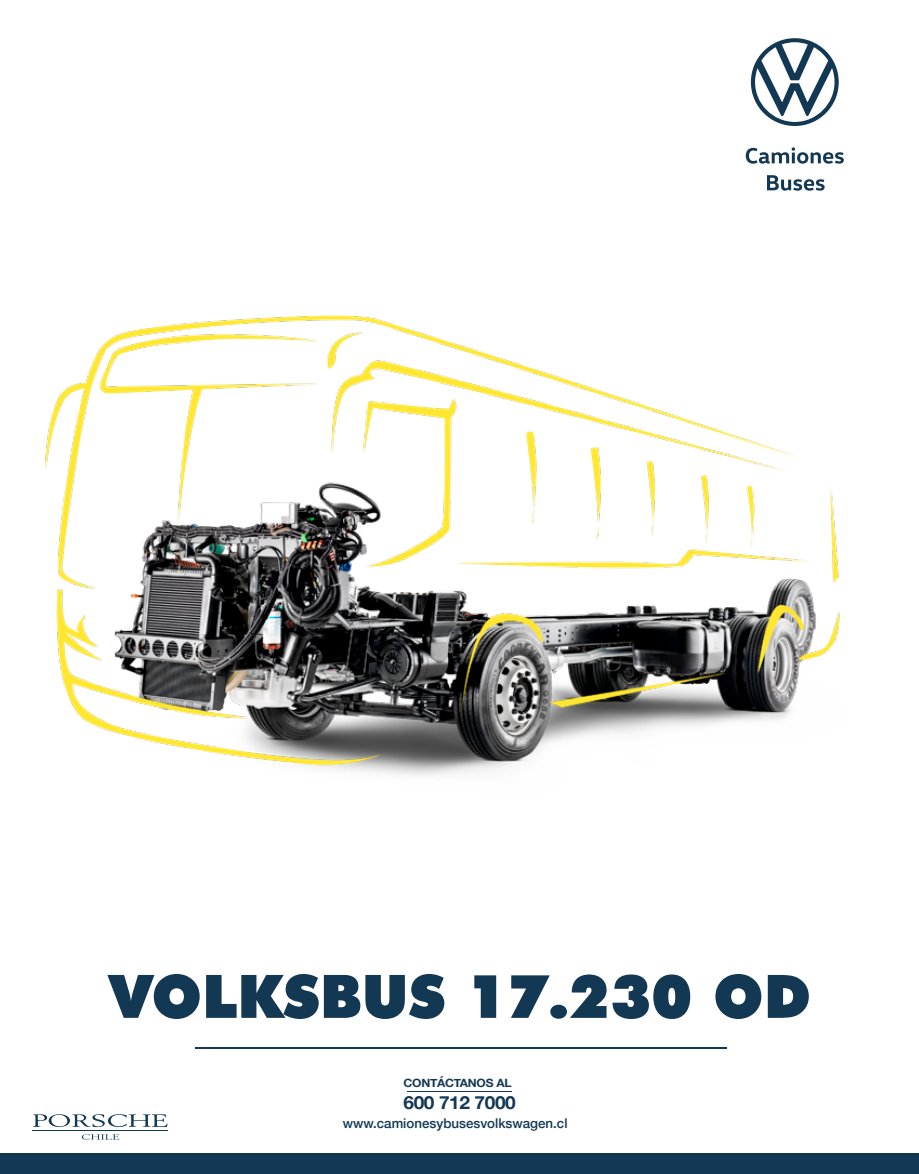
<style>
.page{position:relative;width:919px;height:1174px;background:#fff}
.page>*{position:absolute;margin:0;border:0;box-sizing:border-box;transform-origin:0 0}
.t1{font:900 60px "Futura BT";color:#123854}
.t2{font:700 18px "Helvetica Neue";letter-spacing:-.02em;color:#123854;scale:1.06 1}
.t3{font:500 13.5px "Helvetica Neue";color:#123854}
.t4{font:700 11.4px "Helvetica Neue";letter-spacing:-.02em;color:#123854;scale:1.06 1}
</style>
<div class="page">
<hr style="left:407px;top:1091px;width:105px;height:1px;background:#123854">
<hr style="left:196px;top:1047px;width:531px;height:2px;background:#123854">
<hr style="left:32px;top:1130px;width:135px;height:1px;background:#123854">
<svg style="left:82px;top:1134px;width:37px;height:5px"></svg>
<svg style="left:33px;top:1114px;width:134px;height:13px"></svg>
<img style="left:44px;top:315px;width:796px;height:461px">
<div style="left:0;top:1152px;width:918px;height:22px;background:#123854"></div>
<svg style="left:745px;top:147px;width:98px;height:17px"></svg>
<svg style="left:767px;top:175px;width:57px;height:16px"></svg>
<svg style="left:750px;top:38px;width:88px;height:88px"></svg>
<h1 class="t1" style="left:109px;top:960px;width:703px">VOLKSBUS 17.230 OD</h1>
<p class="t4" style="left:403px;top:1073px;width:103px">CONTÁCTANOS AL</p>
<p class="t3" style="left:343px;top:1112px;width:226px">www.camionesybusesvolkswagen.cl</p>
<h2 class="t2" style="left:403px;top:1088px;width:107px">600 712 7000</h2>
</div>
